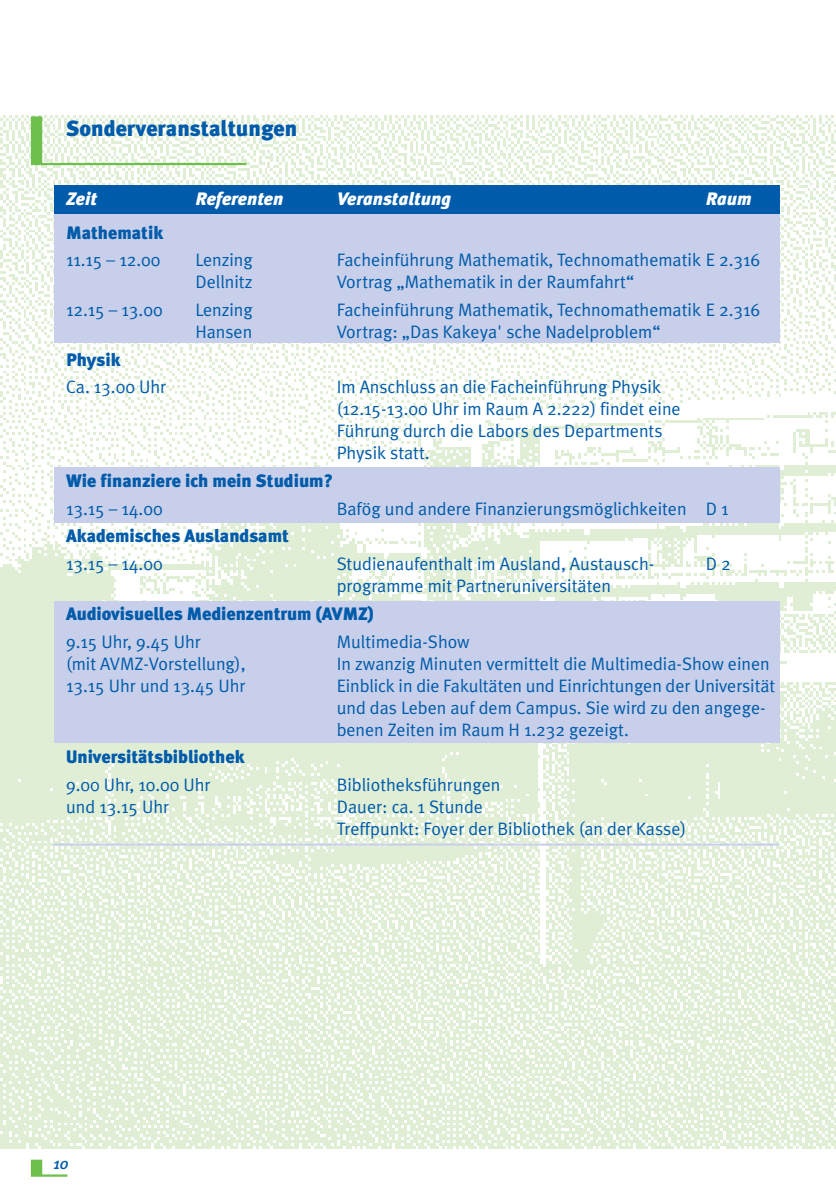
<style>
.page{position:relative;width:836px;height:1197px;background:#fff}
.page>*{position:absolute;margin:0;border:0;box-sizing:border-box;transform-origin:0 0}
.t1{font:900 22px "Meta Plus";color:#005baa}
.t2{font:18px/22px "Meta Plus Normal";color:#005baa}
.t3{font:900 18px "Meta Plus";color:#005baa}
.t4{font:18px "Meta Black LF";color:#005baa}
.t5{font:italic 900 18px "Meta Plus";color:#fff}
.t6{font:italic 500 16px "Meta Plus";color:#005baa}
.s1{font-style:normal;color:#005baa}
</style>
<div class="page">
<img style="left:0;top:116px;width:836px;height:1032px">
<svg style="left:31px;top:116px;width:215px;height:49px"></svg>
<div style="left:54px;top:213px;width:725px;height:130px;background:#c7cfea"></div>
<div style="left:54px;top:185px;width:725px;height:28px;background:#005baa"></div>
<div style="left:54px;top:467px;width:725px;height:55px;background:#c7cfea"></div>
<div style="left:54px;top:601px;width:725px;height:141px;background:#c7cfea"></div>
<svg style="left:31px;top:1159px;width:36px;height:17px"></svg>
<hr style="left:54px;top:843px;width:725px;height:2px;background:#c7cfea">
<p class="t1" style="left:66px;top:120px;width:233px">Sonderveranstaltungen</p>
<p class="t5" style="left:66px;top:192px;width:33px">Zeit</p>
<p class="t5" style="left:195px;top:192px;width:89px">Referenten</p>
<p class="t5" style="left:337px;top:192px;width:115px">Veranstaltung</p>
<p class="t5" style="left:706px;top:192px;width:54px">Raum<span class="s1">-</span></p>
<p class="t3" style="left:66px;top:226px;width:99px">Mathematik</p>
<p class="t2" style="left:66px;top:251px;width:96px">11.15 – 12.00</p>
<p class="t2" style="left:195px;top:251px;width:59px">Lenzing</p>
<p class="t2" style="left:337px;top:251px;width:425px">Facheinführung Mathematik, Technomathematik E 2.316</p>
<p class="t2" style="left:195px;top:273px;width:58px">Dellnitz</p>
<p class="t2" style="left:337px;top:273px;width:299px">Vortrag „Mathematik in der Raumfahrt“</p>
<p class="t2" style="left:66px;top:301px;width:98px">12.15 – 13.00</p>
<p class="t2" style="left:195px;top:301px;width:59px">Lenzing</p>
<p class="t2" style="left:337px;top:301px;width:425px">Facheinführung Mathematik, Technomathematik E 2.316</p>
<p class="t2" style="left:195px;top:323px;width:58px">Hansen</p>
<p class="t2" style="left:337px;top:323px;width:325px">Vortrag: „Das Kakeya' sche Nadelproblem“</p>
<p class="t3" style="left:66px;top:353px;width:56px">Physik</p>
<p class="t2" style="left:66px;top:378px;width:102px">Ca. 13.00 Uhr</p>
<p class="t2" style="left:337px;top:378px;width:345px">Im Anschluss an die Facheinführung Physik (12.15-13.00 Uhr im Raum A 2.222) findet eine Führung durch die Labors des Departments Physik statt.</p>
<p class="t3" style="left:66px;top:474px;width:269px">Wie finanziere ich mein Studium?</p>
<p class="t2" style="left:66px;top:499px;width:98px">13.15 – 14.00</p>
<p class="t2" style="left:337px;top:499px;width:393px">Bafög und andere Finanzierungsmöglichkeiten D 1</p>
<p class="t3" style="left:66px;top:529px;width:224px">Akademisches Auslandsamt</p>
<p class="t2" style="left:66px;top:555px;width:98px">13.15 – 14.00</p>
<p class="t2" style="left:337px;top:555px;width:319px">Studienaufenthalt im Ausland, Austausch-</p>
<p class="t2" style="left:706px;top:555px;width:27px">D 2</p>
<p class="t2" style="left:337px;top:577px;width:276px">programme mit Partneruniversitäten</p>
<p class="t4" style="left:66px;top:606px;width:309px">Audiovisuelles Medienzentrum (AVMZ)</p>
<p class="t2" style="left:66px;top:632px;width:136px">9.15 Uhr, 9.45 Uhr</p>
<p class="t2" style="left:337px;top:632px;width:134px">Multimedia-Show</p>
<p class="t2" style="left:66px;top:654px;width:181px">(mit AVMZ-Vorstellung),</p>
<p class="t2" style="left:337px;top:654px;width:434px">In zwanzig Minuten vermittelt die Multimedia-Show einen</p>
<p class="t2" style="left:66px;top:676px;width:181px">13.15 Uhr und 13.45 Uhr</p>
<p class="t2" style="left:337px;top:676px;width:440px">Einblick in die Fakultäten und Einrichtungen der Universität und das Leben auf dem Campus. Sie wird zu den angege&shy;benen Zeiten im Raum H 1.232 gezeigt.</p>
<p class="t4" style="left:66px;top:750px;width:180px">Universitätsbibliothek</p>
<p class="t2" style="left:66px;top:775px;width:146px">9.00 Uhr, 10.00 Uhr</p>
<p class="t2" style="left:337px;top:775px;width:165px">Bibliotheksführungen</p>
<p class="t2" style="left:66px;top:797px;width:105px">und 13.15 Uhr</p>
<p class="t2" style="left:337px;top:797px;width:351px">Dauer: ca. 1 Stunde<br>Treffpunkt: Foyer der Bibliothek (an der Kasse)</p>
<p class="t6" style="left:53px;top:1158px;width:17px">10</p>
</div>
